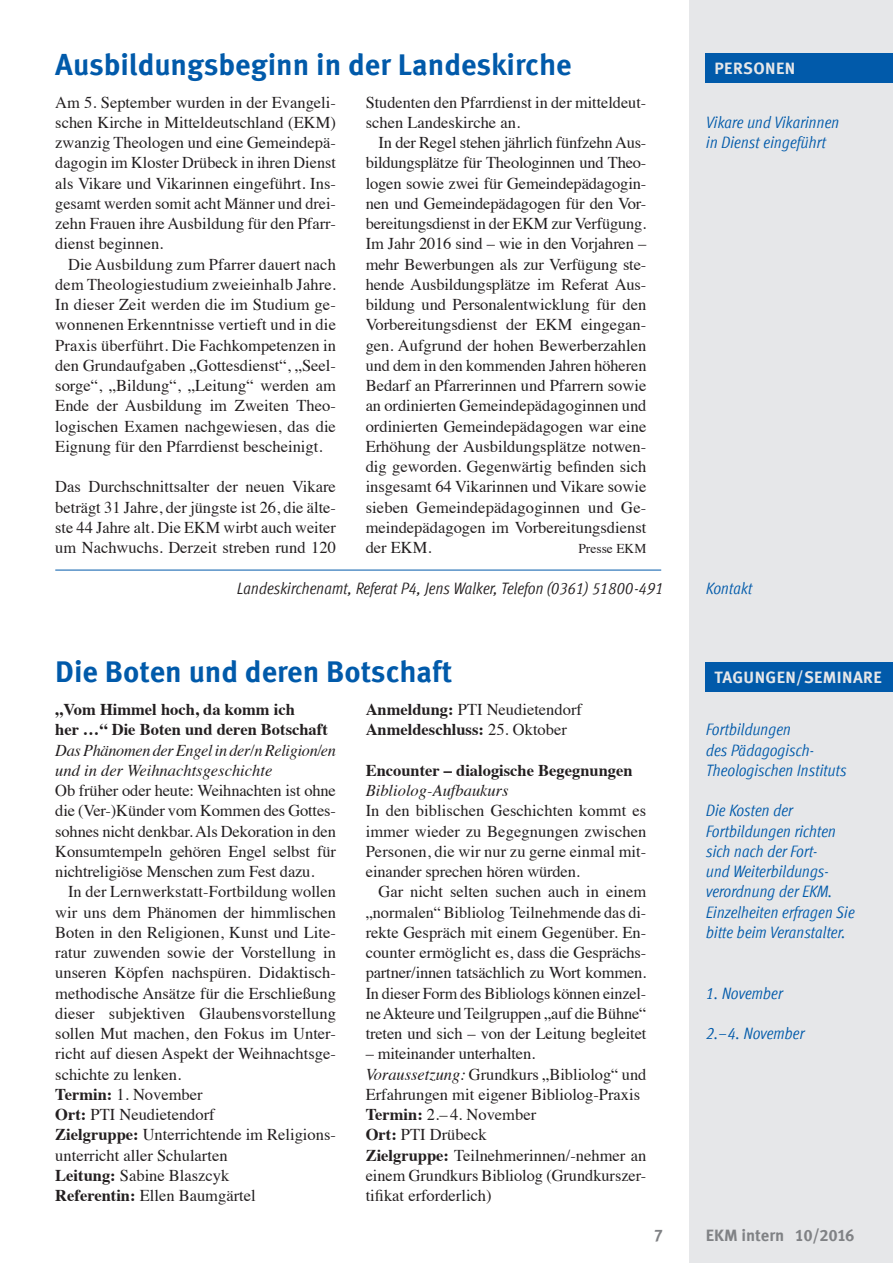
<style>
.page{position:relative;width:893px;height:1263px;background:#fff}
.page>*{position:absolute;margin:0;border:0;box-sizing:border-box;transform-origin:0 0}
.A-Überschrift{font:700 30px "Meta Offc";color:#015aaa}
.B-Body-Text{font:16.5px/20.2px "Times";color:#231f20;text-align:justify}
.C-Randleiste{font:italic condensed 16.5px/20.2px "Meta Offc";letter-spacing:-.005em;color:#015aaa}
.B-Body-Text-2{font:700 16.5px "Times";color:#231f20}
.B-Body-Text-3{font:italic 16.5px/20.2px "Times";color:#231f20}
.D-Adressenblock{font:italic condensed 16.5px "Meta Offc";color:#231f20}
.Rubrik{font:700 16.5px "Meta Offc";letter-spacing:.025em;color:#e6e7e9}
.t1{font:700 16.5px "Meta Offc";color:#808285}
.B-Body-Text-4{font:13.5px "Times";color:#231f20}
.s1{font-weight:700}
.s2{font-weight:400}
.s3{font-style:italic}
</style>
<div class="page">
<div style="left:689px;top:0;width:204px;height:1263px;background:#e6e7e9"></div>
<div style="left:706px;top:662px;width:187px;height:29px;background:#015aaa"></div>
<hr style="left:55px;top:570px;width:606px;height:1px;background:#015aaa">
<div style="left:706px;top:53px;width:187px;height:30px;background:#015aaa"></div>
<p class="A-Überschrift" style="left:55px;top:46px;width:518px">Ausbildungsbeginn in der Landeskirche</p>
<p class="B-Body-Text" style="left:55px;top:90px;width:282px">Am 5. September wurden in der Evangeli&shy;schen Kirche in Mitteldeutschland (EKM) zwanzig Theologen und eine Gemeindepä&shy;dagogin im Kloster Drübeck in ihren Dienst als Vikare und Vikarinnen eingeführt. Ins&shy;gesamt werden somit acht Männer und drei&shy;zehn Frauen ihre Ausbildung für den Pfarr&shy;dienst beginnen.</p>
<p class="B-Body-Text" style="left:55px;top:252px;width:282px;text-indent:13px">Die Ausbildung zum Pfarrer dauert nach dem Theologiestudium zweieinhalb Jahre.<br>In dieser Zeit werden die im Studium ge&shy;wonnenen Erkenntnisse vertieft und in die Praxis überführt. Die Fachkompetenzen in den Grundaufgaben „Gottesdienst“, „Seel&shy;sorge“, „Bildung“, „Leitung“ werden am Ende der Ausbildung im Zweiten Theo&shy;logischen Examen nachgewiesen, das die Eignung für den Pfarrdienst bescheinigt.</p>
<p class="B-Body-Text" style="left:55px;top:475px;width:282px">Das Durchschnittsalter der neuen Vikare beträgt 31 Jahre, der jüngste ist 26, die älte&shy;ste 44 Jahre alt. Die EKM wirbt auch weiter um Nachwuchs. Derzeit streben rund 120</p>
<p class="B-Body-Text" style="left:366px;top:90px;width:282px">Studenten den Pfarrdienst in der mitteldeut&shy;schen Landeskirche an.</p>
<p class="B-Body-Text" style="left:366px;top:131px;width:282px;text-indent:13px">In der Regel stehen jährlich fünfzehn Aus&shy;bildungsplätze für Theologinnen und Theo&shy;logen sowie zwei für Gemeindepädagogin&shy;nen und Gemeindepädagogen für den Vor&shy;bereitungsdienst in der EKM zur Verfügung.<br>Im Jahr 2016 sind – wie in den Vorjahren – mehr Bewerbungen als zur Verfügung ste&shy;hende Ausbildungsplätze im Referat Aus&shy;bildung und Personalentwicklung für den Vorbereitungsdienst der EKM eingegan&shy;gen. Aufgrund der hohen Bewerberzahlen und dem in den kommenden Jahren höheren Bedarf an Pfarrerinnen und Pfarrern sowie an ordinierten Gemeindepädagoginnen und ordinierten Gemeindepädagogen war eine Erhöhung der Ausbildungsplätze notwen&shy;dig geworden. Gegenwärtig befinden sich insgesamt 64 Vikarinnen und Vikare sowie sieben Gemeindepädagoginnen und Ge&shy;meindepädagogen im Vorbereitungsdienst der EKM.</p>
<p class="B-Body-Text-4" style="left:578px;top:536px;width:69px">Presse EKM</p>
<p class="Rubrik" style="left:714px;top:59px;width:82px">PERSONEN</p>
<p class="C-Randleiste" style="left:706px;top:112px;width:135px">Vikare und Vikarinnen</p>
<p class="C-Randleiste" style="left:706px;top:132px;width:122px">in Dienst eingeführt</p>
<p class="D-Adressenblock" style="left:237px;top:579px;width:428px">Landeskirchenamt, Referat P4, Jens Walker, Telefon (0361) 51800-491</p>
<p class="C-Randleiste" style="left:706px;top:578px;width:48px">Kontakt</p>
<p class="A-Überschrift" style="left:55px;top:654px;width:398px">Die Boten und deren Botschaft</p>
<p class="B-Body-Text-2" style="left:55px;top:694px;width:241px">„Vom Himmel hoch, da komm ich</p>
<p class="B-Body-Text-2" style="left:55px;top:714px;width:274px">her …“ Die Boten und deren Botschaft</p>
<p class="B-Body-Text-3" style="left:55px;top:739px;width:282px">Das Phänomen der Engel in der/n Religion/en und in der Weihnachtsgeschichte</p>
<p class="B-Body-Text" style="left:55px;top:779px;width:282px">Ob früher oder heute: Weihnachten ist ohne die (Ver-)Künder vom Kommen des Gottes&shy;sohnes nicht denkbar. Als Dekoration in den Konsumtempeln gehören Engel selbst für nichtreligiöse Menschen zum Fest dazu.</p>
<p class="B-Body-Text" style="left:55px;top:880px;width:282px;text-indent:13px">In der Lernwerkstatt-Fortbildung wollen wir uns dem Phänomen der himmlischen Boten in den Religionen, Kunst und Lite&shy;ratur zuwenden sowie der Vorstellung in unseren Köpfen nachspüren. Didaktisch&shy;methodische Ansätze für die Erschließung dieser subjektiven Glaubensvorstellung sollen Mut machen, den Fokus im Unter&shy;richt auf diesen Aspekt der Weihnachtsge&shy;schichte zu lenken.</p>
<p class="B-Body-Text" style="left:55px;top:1083px;width:149px"><span class="s1">Termin:</span> 1. November</p>
<p class="B-Body-Text" style="left:55px;top:1103px;width:161px"><span class="s1">Ort:</span> PTI Neudietendorf</p>
<p class="B-Body-Text" style="left:55px;top:1123px;width:282px"><span class="s1">Zielgruppe:</span> Unterrichtende im Religions&shy;unterricht aller Schularten</p>
<p class="B-Body-Text" style="left:55px;top:1164px;width:176px"><span class="s1">Leitung:</span> Sabine Blaszcyk</p>
<p class="B-Body-Text" style="left:55px;top:1184px;width:202px"><span class="s1">Referentin:</span> Ellen Baumgärtel</p>
<p class="B-Body-Text" style="left:366px;top:698px;width:218px"><span class="s1">Anmeldung:</span> PTI Neudietendorf</p>
<p class="B-Body-Text-2" style="left:366px;top:714px;width:203px">Anmeldeschluss: <span class="s2">25. Oktober</span></p>
<p class="B-Body-Text-2" style="left:366px;top:754px;width:268px">Encounter – dialogische Begegnungen</p>
<p class="B-Body-Text-3" style="left:366px;top:779px;width:145px">Bibliolog-Aufbaukurs</p>
<p class="B-Body-Text" style="left:366px;top:799px;width:282px">In den biblischen Geschichten kommt es immer wieder zu Begegnungen zwischen Personen, die wir nur zu gerne einmal mit&shy;einander sprechen hören würden.</p>
<p class="B-Body-Text" style="left:366px;top:880px;width:282px;text-indent:13px">Gar nicht selten suchen auch in einem „normalen“ Bibliolog Teilnehmende das di&shy;rekte Gespräch mit einem Gegenüber. En&shy;counter ermöglicht es, dass die Gesprächs&shy;partner/innen tatsächlich zu Wort kommen.<br>In dieser Form des Bibliologs können einzel&shy;ne Akteure und Teilgruppen „auf die Bühne“ treten und sich – von der Leitung begleitet</p>
<p class="B-Body-Text" style="left:366px;top:1042px;width:171px">– miteinander unterhalten.</p>
<p class="B-Body-Text" style="left:366px;top:1062px;width:282px"><span class="s3">Voraussetzung:</span> Grundkurs „Bibliolog“ und<br>Erfahrungen mit eigener Bibliolog-Praxis</p>
<p class="B-Body-Text" style="left:366px;top:1103px;width:172px"><span class="s1">Termin:</span> 2.– 4. November</p>
<p class="B-Body-Text" style="left:366px;top:1123px;width:122px"><span class="s1">Ort:</span> PTI Drübeck</p>
<p class="B-Body-Text" style="left:366px;top:1143px;width:282px"><span class="s1">Zielgruppe:</span> Teilnehmerinnen/-nehmer an einem Grundkurs Bibliolog (Grundkurszer&shy;tifikat erforderlich)</p>
<p class="Rubrik" style="left:714px;top:667px;width:169px">TAGUNGEN/SEMINARE</p>
<p class="C-Randleiste" style="left:706px;top:720px;width:142px">Fortbildungen<br>des Pädagogisch-<br>Theologischen Instituts</p>
<p class="C-Randleiste" style="left:706px;top:801px;width:88px">Die Kosten der</p>
<p class="C-Randleiste" style="left:706px;top:821px;width:131px">Fortbildungen richten sich nach der Fort&shy;und Weiterbildungs&shy;verordnung der EKM.</p>
<p class="C-Randleiste" style="left:706px;top:902px;width:150px">Einzelheiten erfragen Sie bitte beim Veranstalter.</p>
<p class="C-Randleiste" style="left:706px;top:983px;width:78px">1. November</p>
<p class="C-Randleiste" style="left:706px;top:1023px;width:100px">2.–4. November</p>
<p class="t1" style="left:654px;top:1226px;width:11px">7</p>
<p class="t1" style="left:706px;top:1226px;width:150px">EKM intern 10/2016</p>
</div>
